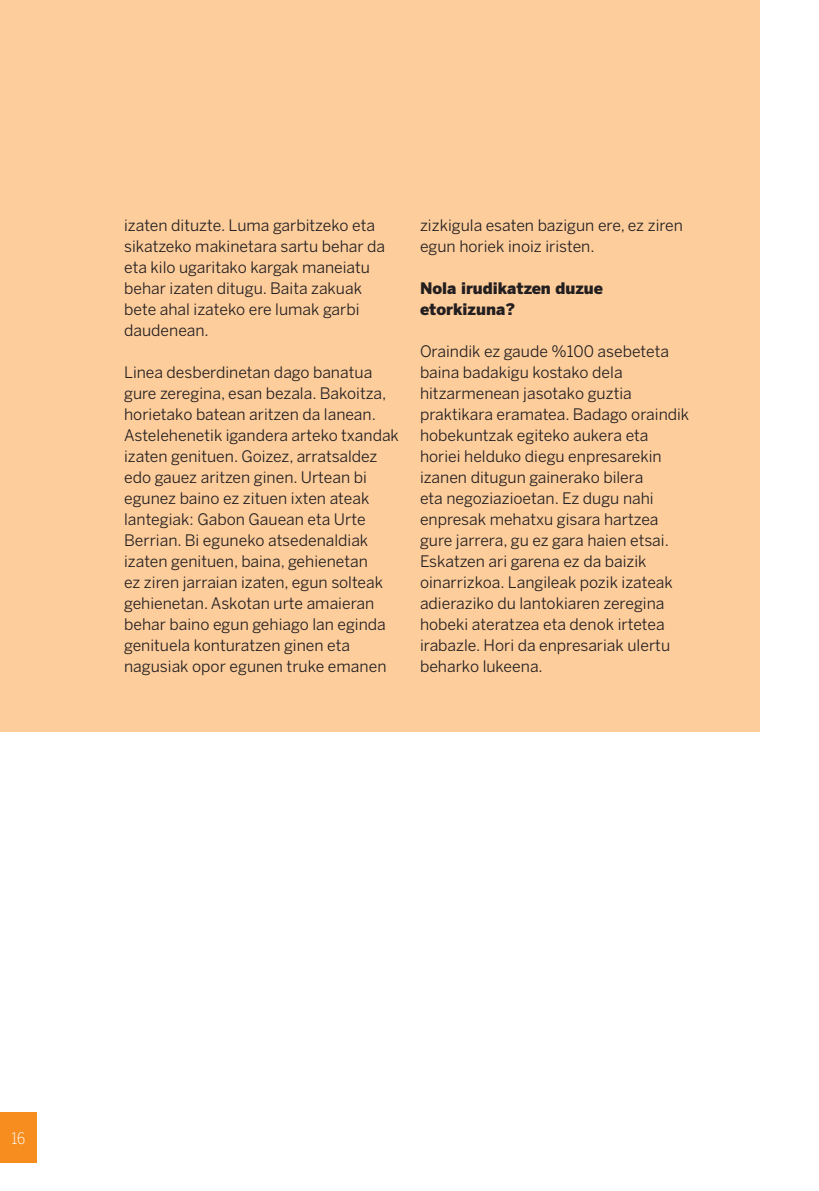
<style>
.page{position:relative;width:819px;height:1191px;background:#fff}
.page>*{position:absolute;margin:0;border:0;box-sizing:border-box;transform-origin:0 0}
.t1{font:15.75px/21px "Benton Sans";color:#231f20}
.t2{font:900 15.75px/21px "Benton Sans";color:#231f20}
.t3{font:300 15.75px "Benton Sans Cond";color:#fff}
</style>
<div class="page">
<div style="left:0;top:1112px;width:36px;height:51px;background:#f68d1e"></div>
<div style="left:0;top:0;width:759px;height:731px;background:#fdcd9c"></div>
<p class="t1" style="left:124px;top:215px;width:262px">izaten dituzte. Luma garbitzeko eta sikatzeko makinetara sartu behar da eta kilo ugaritako kargak maneiatu behar izaten ditugu. Baita zakuak bete ahal izateko ere lumak garbi daudenean.</p>
<p class="t1" style="left:124px;top:362px;width:276px">Linea desberdinetan dago banatua gure zeregina, esan bezala. Bakoitza, horietako batean aritzen da lanean.<br>Astelehenetik igandera arteko txandak izaten genituen. Goizez, arratsaldez edo gauez aritzen ginen. Urtean bi egunez baino ez zituen ixten ateak lantegiak: Gabon Gauean eta Urte Berrian. Bi eguneko atsedenaldiak izaten genituen, baina, gehienetan<br>ez ziren jarraian izaten, egun solteak gehienetan. Askotan urte amaieran behar baino egun gehiago lan eginda genituela konturatzen ginen eta nagusiak opor egunen truke emanen</p>
<p class="t1" style="left:420px;top:215px;width:264px">zizkigula esaten bazigun ere, ez ziren egun horiek inoiz iristen.</p>
<p class="t2" style="left:420px;top:277px;width:185px">Nola irudikatzen duzue etorkizuna?</p>
<p class="t1" style="left:420px;top:341px;width:271px">Oraindik ez gaude %100 asebeteta baina badakigu kostako dela hitzarmenean jasotako guztia praktikara eramatea. Badago oraindik hobekuntzak egiteko aukera eta horiei helduko diegu enpresarekin izanen ditugun gainerako bilera<br>eta negoziazioetan. Ez dugu nahi enpresak mehatxu gisara hartzea gure jarrera, gu ez gara haien etsai.<br>Eskatzen ari garena ez da baizik oinarrizkoa. Langileak pozik izateak adieraziko du lantokiaren zeregina hobeki ateratzea eta denok irtetea irabazle. Hori da enpresariak ulertu beharko lukeena.</p>
<p class="t3" style="left:11px;top:1129px;width:15px">16</p>
</div>
